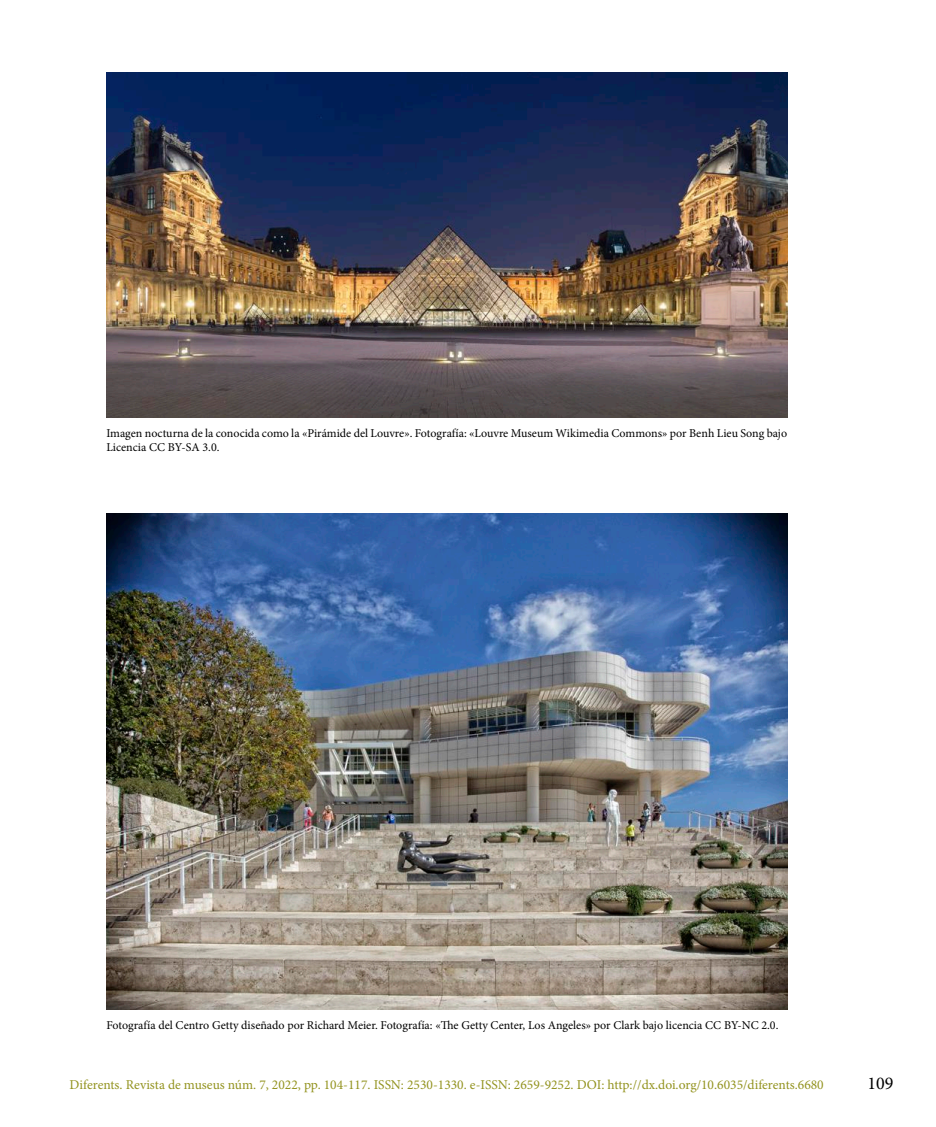
<style>
.page{position:relative;width:936px;height:1127px;background:#fff}
.page>*{position:absolute;margin:0;border:0;box-sizing:border-box;transform-origin:0 0}
.t1{font:18px "Minion Pro";color:#000}
.t2{font:13.5px "Minion Pro";color:#93931f}
.t3{font:12px/14.4px "Minion Pro";letter-spacing:.005em;color:#000}
</style>
<div class="page">
<img style="left:106px;top:72px;width:681px;height:345px">
<img style="left:106px;top:513px;width:681px;height:496px">
<p class="t3" style="left:106px;top:426px;width:682px">Imagen nocturna de la conocida como la «Pirámide del Louvre». Fotografía: «Louvre Museum Wikimedia Commons» por Benh Lieu Song bajo<br>Licencia CC BY-SA 3.0.</p>
<p class="t3" style="left:106px;top:1018px;width:673px">Fotografía del Centro Getty diseñado por Richard Meier. Fotografía: «The Getty Center, Los Angeles» por Clark bajo licencia CC BY-NC 2.0.</p>
<p class="t2" style="left:70px;top:1075px;width:755px">Diferents. Revista de museus núm. 7, 2022, pp. 104-117. ISSN: 2530-1330. e-ISSN: 2659-9252. DOI: http://dx.doi.org/10.6035/diferents.6680</p>
<h1 class="t1" style="left:867px;top:1071px;width:27px">109</h1>
</div>
